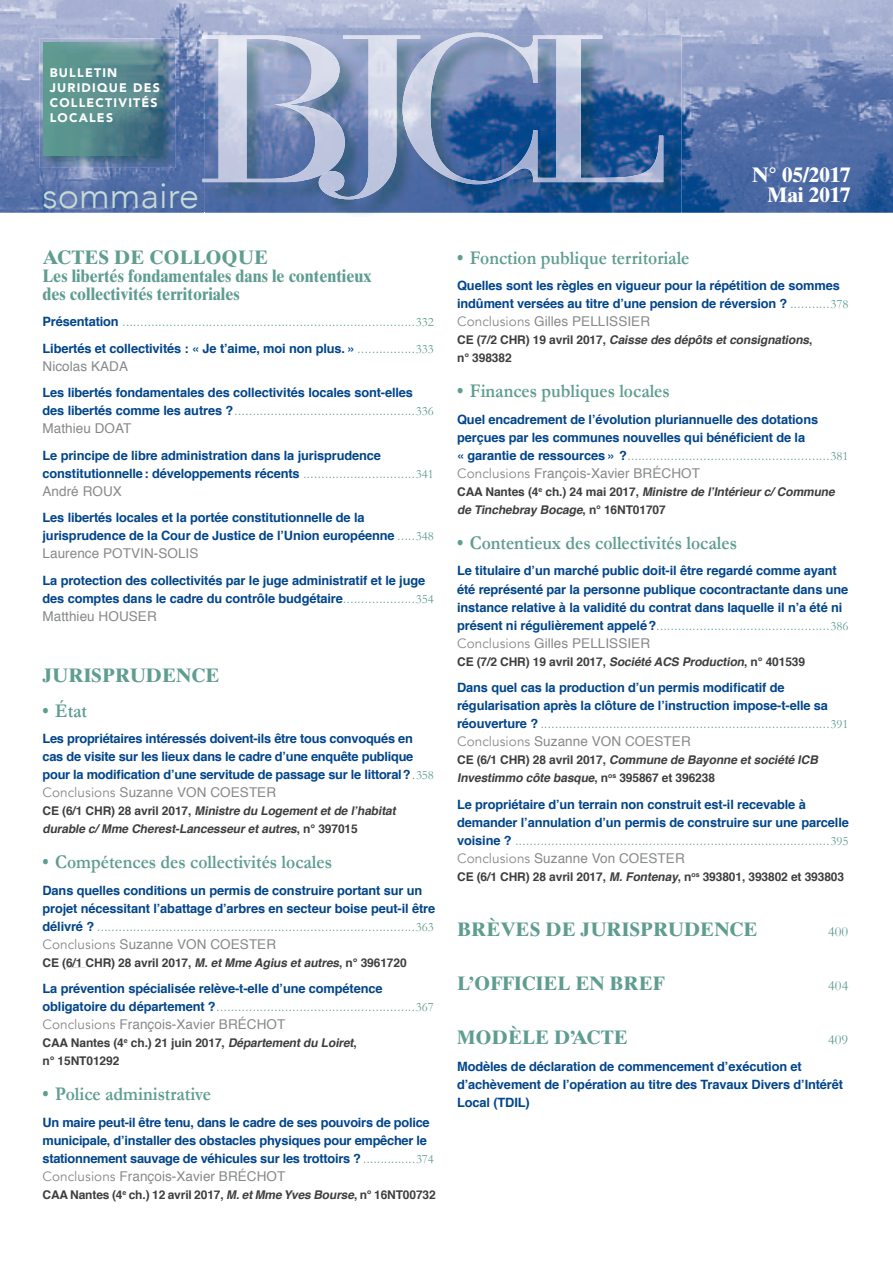
<style>
.page{position:relative;width:893px;height:1263px;background:#fff}
.page>*{position:absolute;margin:0;border:0;box-sizing:border-box;transform-origin:0 0}
.t1{font:300 36px "Avenir";color:#c6dad6}
.t2{font:700 21px/20.1px "Times Ten LT Std";color:#fff;text-align:right}
.t3{font:700 19.5px "Garamond";color:#5f9d91;scale:.9 1}
.t4{font:700 19.5px "Times Ten LT Std";color:#5f9d91}
.t5{font:700 18px/18px "Times Ten LT Std";color:#5f9d91;scale:.9 1}
.t6{font:14.25px "Garamond";color:#5f9d91}
.t7{font:300 13.5px/18px "Helvetica";color:#5f9d91}
.t8{font:13.5px "Helvetica";letter-spacing:.005em;color:#87898b}
.t9{font:700 12.9px/18px "Helvetica";letter-spacing:-.01em;color:#01458b}
.t10{font:900 12.3px/14.9px "Avenir LT Std";letter-spacing:.1em;color:#fff}
.t11{font:700 12px/18px "Helvetica";letter-spacing:-.01em;color:#3e3e3f}
.t12{font:italic 700 12px/18px "Helvetica";color:#3e3e3f}
.s1{font-weight:700;font-size:12.9px;color:#01458b}
.s2{font-family:"Garamond";font-weight:400;font-size:12.9px}
.s3{font-weight:300;font-size:13.5px;color:#5f9d91}
.s4{font-family:"Garamond";font-weight:400;color:#5f9d91}
.s5{font-weight:400;color:#87898b}
.s6{font-family:"Avenir"}
.s7{font-style:normal}
.s8{font-family:"Avenir";font-weight:400;color:#87898b}
.s9{font-style:italic}
</style>
<div class="page">
<img style="left:0;top:0;width:893px;height:213px">
<img style="left:40px;top:38px;width:135px;height:130px">
<img style="left:44px;top:42px;width:119px;height:114px">
<img style="left:205px;top:35px;width:477px;height:180px">
<img style="left:319px;top:36px;width:101px;height:163px">
<img style="left:402px;top:33px;width:135px;height:151px">
<img style="left:533px;top:36px;width:130px;height:146px">
<img style="left:202px;top:36px;width:143px;height:146px">
<svg style="left:66px;top:967px;width:20px;height:1px"></svg>
<p class="t10" style="left:50px;top:65px;width:112px">BULLETIN<br>JURIDIQUE DES<br>COLLECTIVITÉS<br>LOCALES</p>
<h1 class="t1" style="left:43px;top:175px;width:158px">sommaire</h1>
<h3 class="t4" style="left:43px;top:245px;width:227px">ACTES DE COLLOQUE</h3>
<h3 class="t5" style="left:43px;top:267px;width:367px">Les libertés fondamentales dans le contentieux des collectivités territoriales</h3>
<p class="t7" style="left:43px;top:312px;width:393px"><span class="s1">Présentation</span> .................................................................................<span class="s2">332</span></p>
<p class="t9" style="left:43px;top:340px;width:393px">Libertés et collectivités : « Je t’aime, moi non plus. » <span class="s3">................</span><span class="s4">333</span></p>
<p class="t8" style="left:43px;top:356px;width:87px">Nicolas KADA</p>
<p class="t9" style="left:43px;top:384px;width:372px">Les libertés fondamentales des collectivités locales sont-elles</p>
<p class="t7" style="left:43px;top:401px;width:393px"><span class="s1">des libertés comme les autres ?</span> ..................................................<span class="s2">336<br></span><span class="s5">Mathieu DOAT</span></p>
<p class="t9" style="left:43px;top:447px;width:393px">Le principe de libre administration dans la jurisprudence constitutionnelle : développements récents <span class="s3">...............................</span><span class="s4">341</span></p>
<p class="t8" style="left:43px;top:481px;width:81px">André ROUX</p>
<p class="t9" style="left:43px;top:509px;width:393px">Les libertés locales et la portée constitutionnelle de la jurisprudence de la Cour de Justice de l’Union européenne <span class="s3">.....</span><span class="s4">348</span></p>
<p class="t8" style="left:43px;top:543px;width:157px">Laurence POTVIN-SOLIS</p>
<p class="t9" style="left:43px;top:572px;width:393px">La protection des collectivités par le juge administratif et le juge des comptes dans le cadre du contrôle budgétaire<span class="s3">....................</span><span class="s4">354</span></p>
<p class="t8" style="left:43px;top:606px;width:116px">Matthieu HOUSER</p>
<h3 class="t4" style="left:43px;top:663px;width:179px">JURISPRUDENCE</h3>
<h3 class="t3" style="left:43px;top:699px;width:51px">• État</h3>
<p class="t9" style="left:43px;top:730px;width:393px">Les propriétaires intéressés doivent-ils être tous convoqués en cas de visite sur les lieux dans le cadre d’une enquête publique pour la modification d’une servitude de passage sur le littoral ? <span class="s3">.</span><span class="s4">358</span></p>
<p class="t8" style="left:43px;top:782px;width:235px"><span class="s6">Conclusions</span> Suzanne VON COESTER</p>
<p class="t12" style="left:43px;top:802px;width:358px"><span class="s7">C E ( 6/1 C H R ) 2 8 a v r i l 2 0 1 7 ,</span> Ministredu Logementetdel’habitat durablec/ MmeCherest-Lancesseuretautres<span class="s7">, n ° 3 9 7 0 1 5</span></p>
<h3 class="t3" style="left:43px;top:850px;width:323px">• Compétences des collectivités locales</h3>
<p class="t9" style="left:43px;top:881px;width:394px">Dans quelles conditions un permis de construire portant sur un projet nécessitant l’abattage d’arbres en secteur boise peut-il être</p>
<p class="t7" style="left:43px;top:916px;width:393px"><span class="s1">délivré ?</span> ........................................................................................<span class="s2">363<br></span><span class="s8">Conclusions</span> <span class="s5">Suzanne VON COESTER</span></p>
<p class="t11" style="left:43px;top:953px;width:366px">CE (6/1 CHR) 28 avril 2017, <span class="s9">M.etMmeAgiusetautres</span>, n° 3961720</p>
<p class="t9" style="left:43px;top:980px;width:342px">La prévention spécialisée relève-t-elle d’une compétence</p>
<p class="t7" style="left:43px;top:996px;width:393px"><span class="s1">obligatoire du département ?</span> .......................................................<span class="s2">367<br></span><span class="s8">Conclusions</span> <span class="s5">François-Xavier BRÉCHOT</span></p>
<p class="t11" style="left:43px;top:1034px;width:316px">CAA Nantes (4<sup>e</sup> ch.) 21 juin 2017, <span class="s9">Départementdu Loiret</span>, n° 15NT01292</p>
<h3 class="t3" style="left:43px;top:1082px;width:189px">• Police administrative</h3>
<p class="t9" style="left:43px;top:1113px;width:393px">Un maire peut-il être tenu, dans le cadre de ses pouvoirs de police municipale, d’installer des obstacles physiques pour empêcher le stationnement sauvage de véhicules sur les trottoirs ? <span class="s3">...............</span><span class="s4">374</span></p>
<p class="t8" style="left:43px;top:1165px;width:244px"><span class="s6">Conclusions</span> François-Xavier BRÉCHOT</p>
<p class="t11" style="left:43px;top:1185px;width:395px">CAA Nantes (4<sup>e</sup> ch.) 12 avril 2017, <span class="s9">M.etMmeYvesBourse</span>, n° 16NT00732</p>
<h2 class="t2" style="left:752px;top:165px;width:100px">N° 05/2017<br>Mai 2017</h2>
<h3 class="t3" style="left:457px;top:246px;width:260px">• Fonction publique territoriale</h3>
<p class="t9" style="left:457px;top:277px;width:393px">Quelles sont les règles en vigueur pour la répétition de sommes indûment versées au titre d’une pension de réversion ? <span class="s3">...........</span><span class="s4">378</span></p>
<p class="t8" style="left:457px;top:311px;width:194px"><span class="s6">Conclusions</span> Gilles PELLISSIER</p>
<p class="t11" style="left:457px;top:331px;width:357px">C E ( 7/2 C H R ) 1 9 a v r i l 2 0 1 7 , <span class="s9">Caissedesdépôtsetconsignations</span>, n° 398382</p>
<h3 class="t3" style="left:457px;top:380px;width:238px">• Finances publiques locales</h3>
<p class="t9" style="left:457px;top:411px;width:363px">Quel encadrement de l’évolution pluriannuelle des dotations perçues par les communes nouvelles qui bénéficient de la</p>
<p class="t7" style="left:457px;top:445px;width:393px"><span class="s1">« garantie de ressources » ?</span> ........................................................<span class="s2">381<br></span><span class="s8">Conclusions</span> <span class="s5">François-Xavier BRÉCHOT</span></p>
<p class="t12" style="left:457px;top:483px;width:383px"><span class="s7">CAA N a n tes (4</span> <sup>e</sup> <span class="s7">c h . ) 2 4 m a i 2 0 1 7 ,</span> Ministredel’Intérieurc/ Commune deTinchebrayBocage<span class="s7">, n ° 1 6 N T 0 1 7 0 7</span></p>
<h3 class="t3" style="left:457px;top:531px;width:312px">• Contentieux des collectivités locales</h3>
<p class="t9" style="left:457px;top:562px;width:393px">Le titulaire d’un marché public doit-il être regardé comme ayant été représenté par la personne publique cocontractante dans une instance relative à la validité du contrat dans laquelle il n’a été ni</p>
<p class="t7" style="left:457px;top:615px;width:393px"><span class="s1">présent ni régulièrement appelé ?</span>................................................<span class="s2">386<br></span><span class="s8">Conclusions</span> <span class="s5">Gilles PELLISSIER</span></p>
<p class="t11" style="left:457px;top:652px;width:349px">CE (7/2 CHR) 19 avril 2017, <span class="s9">SociétéACS Production</span>, n° 401539</p>
<p class="t9" style="left:457px;top:679px;width:372px">Dans quel cas la production d’un permis modificatif de régularisation après la clôture de l’instruction impose-t-elle sa</p>
<p class="t7" style="left:457px;top:713px;width:393px"><span class="s1">réouverture ?</span> ................................................................................<span class="s2">391<br></span><span class="s8">Conclusions</span> <span class="s5">Suzanne VON COESTER</span></p>
<p class="t12" style="left:457px;top:751px;width:366px"><span class="s7">C E ( 6/1 C H R ) 2 8 a v r i l 2 0 1 7 ,</span> CommunedeBayonneetsociétéICB<br>Investimmo côtebasque<span class="s7">, n</span> <sup>o</sup> <sup>s</sup> <span class="s7">3 9 5 8 6 7 e t 3 9 6 2 3 8</span></p>
<p class="t9" style="left:457px;top:795px;width:393px">Le propriétaire d’un terrain non construit est-il recevable à demander l’annulation d’un permis de construire sur une parcelle</p>
<p class="t7" style="left:457px;top:830px;width:393px"><span class="s1">voisine ?</span> .......................................................................................<span class="s2">395<br></span><span class="s8">Conclusions</span> <span class="s5">Suzanne Von COESTER</span></p>
<p class="t11" style="left:457px;top:867px;width:388px">CE (6/1 CHR) 28 avril 2017, <span class="s9">M.Fontenay</span>, n<sup>os</sup> 393801, 393802 et 393803</p>
<h3 class="t4" style="left:457px;top:917px;width:302px">BRÈVES DE JURISPRUDENCE</h3>
<p class="t6" style="left:828px;top:923px;width:22px">400</p>
<h3 class="t4" style="left:457px;top:971px;width:209px">L’OFFICIEL EN BREF</h3>
<p class="t6" style="left:828px;top:977px;width:22px">404</p>
<h3 class="t4" style="left:457px;top:1025px;width:172px">MODÈLE D’ACTE</h3>
<p class="t6" style="left:828px;top:1031px;width:22px">409</p>
<p class="t9" style="left:457px;top:1057px;width:387px">Modèles de déclaration de commencement d’exécution et d’achèvement de l’opération au titre des Travaux Divers d’Intérêt<br>Local (TDIL)</p>
</div>
